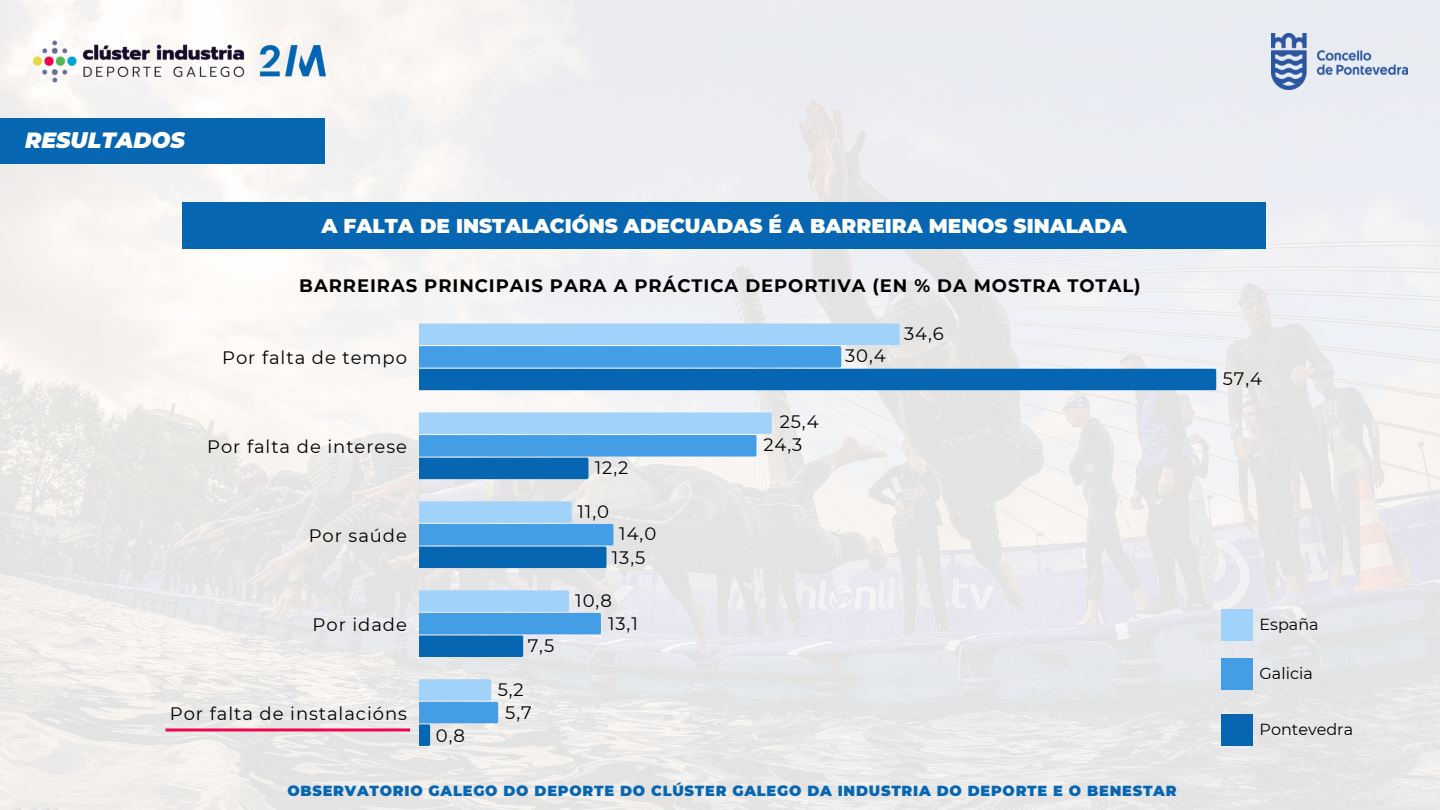
<style>
.page{position:relative;width:1440px;height:810px;background:#fff}
.page>*{position:absolute;margin:0;border:0;box-sizing:border-box;transform-origin:0 0}
.t1{font:italic 900 22px "Montserrat";color:#fff}
.t2{font:900 20px "Montserrat";color:#fff}
.t3{font:18px "Montserrat";letter-spacing:.05em;color:#000}
.t4{font:700 18px "Montserrat";letter-spacing:.05em;color:#000}
.t5{font:16px "Montserrat";color:#000}
.t6{font:900 14.6px "Montserrat";letter-spacing:.05em;color:#0666b1}
</style>
<div class="page">
<img style="left:0;top:0;width:1440px;height:810px">
<img style="left:32px;top:31px;width:293px;height:61px">
<img style="left:1271px;top:34px;width:137px;height:55px">
<div style="left:0;top:119px;width:325px;height:45px;background:#0666b1"></div>
<div style="left:182px;top:203px;width:1084px;height:46px;background:#0666b1"></div>
<svg style="left:419px;top:324px;width:797px;height:66px;background:#76aedb"></svg>
<svg style="left:419px;top:412px;width:353px;height:67px;background:#7eb8e5"></svg>
<svg style="left:419px;top:501px;width:194px;height:67px;background:#5ba2da"></svg>
<svg style="left:419px;top:590px;width:182px;height:67px;background:#76b2e2"></svg>
<svg style="left:419px;top:679px;width:79px;height:67px;background:#95c4ea"></svg>
<div style="left:1221px;top:609px;width:31px;height:32px;background:#a1d3fa"></div>
<div style="left:1221px;top:658px;width:31px;height:32px;background:#439ee6"></div>
<div style="left:1221px;top:714px;width:31px;height:32px;background:#0666b1"></div>
<hr style="left:165px;top:728px;width:245px;height:3px;background:#ef064e">
<p class="t1" style="left:25px;top:127px;width:161px">RESULTADOS</p>
<p class="t2" style="left:321px;top:214px;width:807px">A FALTA DE INSTALACIÓNS ADECUADAS É A BARREIRA MENOS SINALADA</p>
<h1 class="t4" style="left:299px;top:275px;width:843px">BARREIRAS PRINCIPAIS PARA A PRÁCTICA DEPORTIVA (EN % DA MOSTRA TOTAL)</h1>
<p class="t3" style="left:222px;top:346px;width:186px">Por falta de tempo</p>
<h2 class="t3" style="left:207px;top:435px;width:201px">Por falta de interese</h2>
<h3 class="t3" style="left:309px;top:525px;width:100px">Por saúde</h3>
<h3 class="t3" style="left:313px;top:614px;width:96px">Por idade</h3>
<h3 class="t3" style="left:528px;top:635px;width:28px">7,5</h3>
<h3 class="t3" style="left:595px;top:457px;width:35px">12,2</h3>
<h3 class="t3" style="left:578px;top:500px;width:33px">11,0</h3>
<h3 class="t3" style="left:619px;top:523px;width:38px">14,0</h3>
<h3 class="t3" style="left:612px;top:546px;width:35px">13,5</h3>
<h3 class="t3" style="left:575px;top:590px;width:38px">10,8</h3>
<h3 class="t3" style="left:608px;top:612px;width:31px">13,1</h3>
<p class="t3" style="left:780px;top:411px;width:40px">25,4</p>
<h3 class="t3" style="left:763px;top:434px;width:40px">24,3</h3>
<h3 class="t3" style="left:845px;top:345px;width:42px">30,4</h3>
<h3 class="t3" style="left:904px;top:322px;width:41px">34,6</h3>
<p class="t3" style="left:170px;top:703px;width:239px">Por falta de instalacións</p>
<h3 class="t3" style="left:436px;top:724px;width:31px">0,8</h3>
<h3 class="t3" style="left:498px;top:678px;width:28px">5,2</h3>
<h3 class="t3" style="left:505px;top:702px;width:28px">5,7</h3>
<p class="t6" style="left:287px;top:782px;width:891px">OBSERVATORIO GALEGO DO DEPORTE DO CLÚSTER GALEGO DA INDUSTRIA DO DEPORTE E O BENESTAR</p>
<h3 class="t3" style="left:1223px;top:367px;width:41px">57,4</h3>
<h3 class="t5" style="left:1260px;top:615px;width:61px">España</h3>
<h3 class="t5" style="left:1260px;top:664px;width:55px">Galicia</h3>
<h3 class="t5" style="left:1260px;top:719px;width:95px">Pontevedra</h3>
</div>
